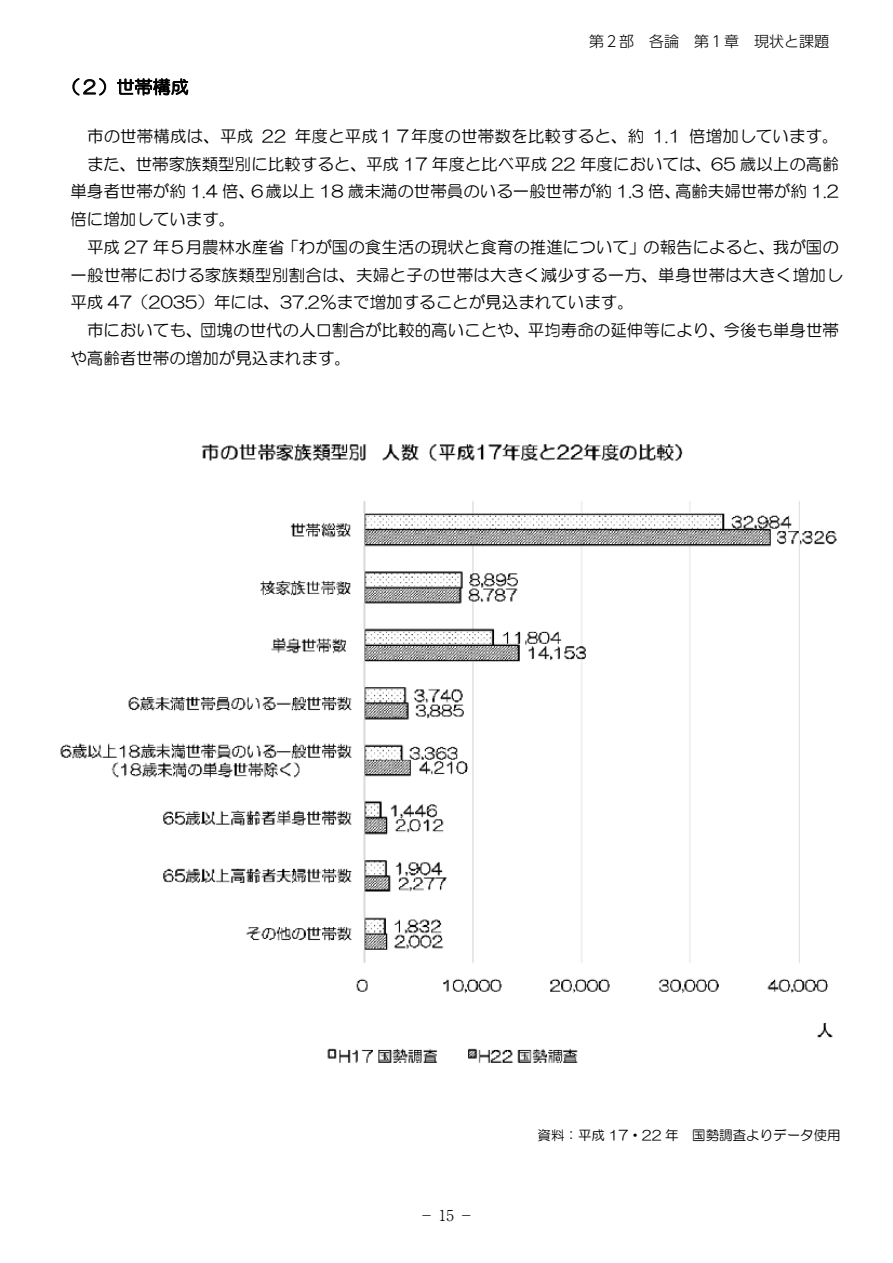
<style>
.page{position:relative;width:893px;height:1263px;background:#fff}
.page>*{position:absolute;margin:0;border:0;box-sizing:border-box;transform-origin:0 0}
.t1{font:18px "HG Maru Gothic MPRO";color:#000}
.t2{font:16.5px "HG Maru Gothic MPRO";letter-spacing:.005em;color:#000}
.t3{font:300 15px "UD Shin Go Pr 6";color:#000}
.t4{font:300 15px "Ryumin Pro";color:#000}
.t5{font:13.5px "HG Maru Gothic MPRO";color:#000}
</style>
<div class="page">
<svg style="left:73px;top:78px;width:33px;height:18px"></svg>
<svg style="left:117px;top:78px;width:71px;height:18px"></svg>
<img style="left:60px;top:444px;width:777px;height:619px">
<p class="t3" style="left:589px;top:29px;width:242px">第２部　各論　第１章　現状と課題</p>
<p class="t1" style="left:62px;top:78px;width:128px">（２）世帯構成</p>
<p class="t2" style="left:87px;top:128px;width:753px">市の世帯構成は、平成 22 年度と平成１７年度の世帯数を比較すると、約 1.1 倍増加しています。</p>
<p class="t2" style="left:87px;top:155px;width:753px">また、世帯家族類型別に比較すると、平成 17 年度と比べ平成 22 年度においては、65 歳以上の高齢</p>
<p class="t2" style="left:70px;top:183px;width:770px">単身者世帯が約 1.4 倍、６歳以上 18 歳未満の世帯員のいる一般世帯が約 1.3 倍、高齢夫婦世帯が約 1.2</p>
<p class="t2" style="left:70px;top:211px;width:166px">倍に増加しています。</p>
<p class="t2" style="left:87px;top:239px;width:753px">平成 27 年５月農林水産省「わが国の食生活の現状と食育の推進について」の報告によると、我が国の</p>
<p class="t2" style="left:70px;top:266px;width:774px">一般世帯における家族類型別割合は、夫婦と子の世帯は大きく減少する一方、単身世帯は大きく増加し</p>
<p class="t2" style="left:70px;top:294px;width:565px">平成 47（2035）年には、37.2％まで増加することが見込まれています。</p>
<p class="t2" style="left:87px;top:322px;width:753px">市においても、団塊の世代の人口割合が比較的高いことや、平均寿命の延伸等により、今後も単身世帯</p>
<p class="t2" style="left:70px;top:350px;width:282px">や高齢者世帯の増加が見込まれます。</p>
<p class="t4" style="left:419px;top:1203px;width:56px">－ 15 －</p>
<p class="t5" style="left:537px;top:1128px;width:305px">資料：平成 17・22 年 国勢調査よりデータ使用</p>
</div>
